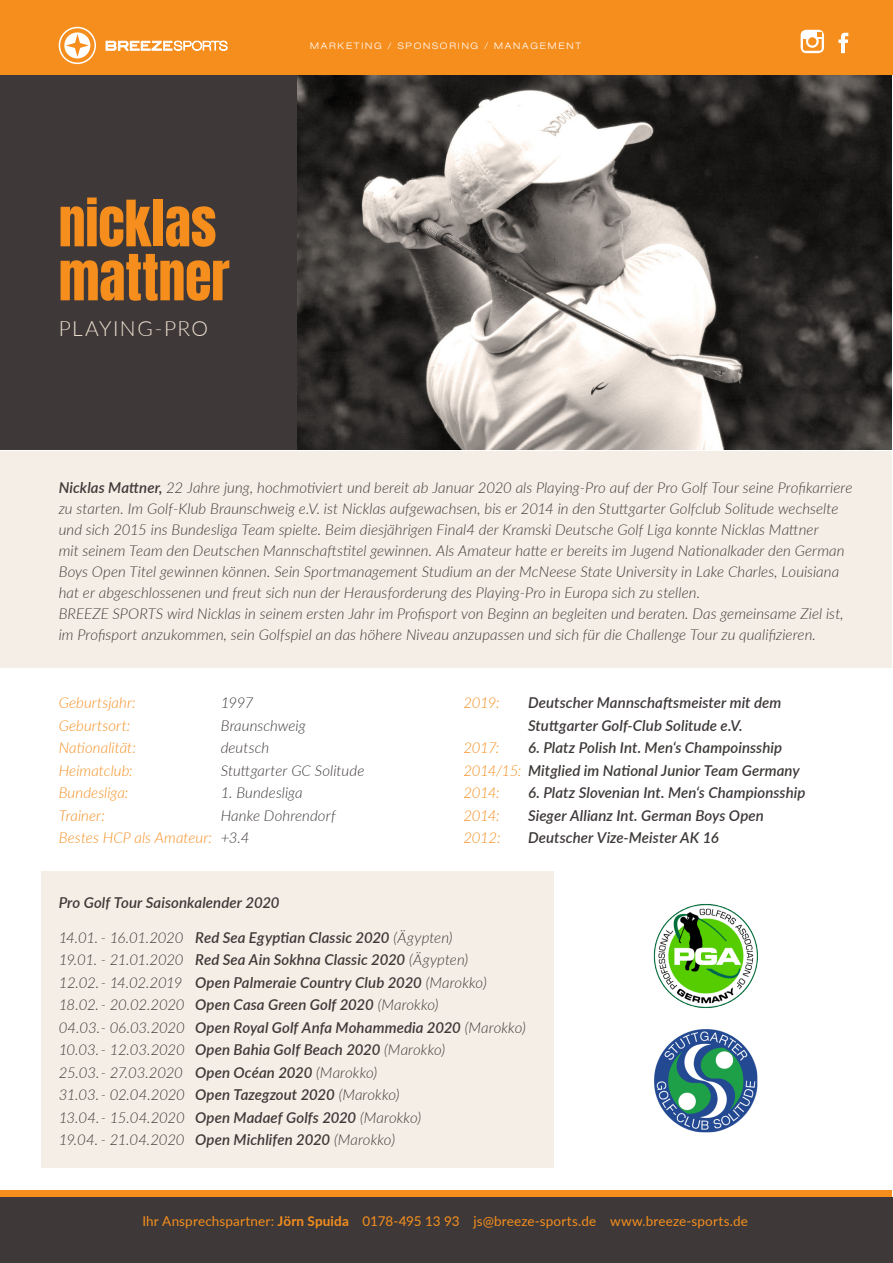
<style>
.page{position:relative;width:893px;height:1263px;background:#fff}
.page>*{position:absolute;margin:0;border:0;box-sizing:border-box;transform-origin:0 0}
.t1{font:54px "Anton";letter-spacing:-.005em;color:#f68e1e}
.t2{font:300 21px "Lato";letter-spacing:.065em;color:#eedfd0}
.t3{font:italic 300 15px/21px "Lato";letter-spacing:.005em;color:#3e3938}
.t4{font:italic 600 15px "Lato";letter-spacing:.005em;color:#3e3938}
.t5{font:italic 300 15px "Lato";letter-spacing:-.015em;color:#3e3938}
.t6{font:italic 300 15px "Lato";letter-spacing:.005em;color:#f68e1e}
.t7{font:13.5px "Lato";letter-spacing:.01em;color:#f68e1e}
.t8{font:300 expanded 9px "Helvetica Neue";letter-spacing:.2em;color:#fff}
.s1{font-weight:600}
.s2{color:#3e3938}
.s3{font-weight:300;color:#f68e1e}
.s4{font-weight:300}
.s5{font-weight:700}
</style>
<div class="page">
<img style="left:296px;top:75px;width:596px;height:375px">
<div style="left:0;top:74px;width:296px;height:376px;background:#3e3938"></div>
<div style="left:0;top:451px;width:892px;height:217px;background:#f5eee6"></div>
<div style="left:0;top:0;width:893px;height:74px;background:#f68e1e"></div>
<svg style="left:106px;top:41px;width:121px;height:10px"></svg>
<svg style="left:59px;top:27px;width:37px;height:37px"></svg>
<svg style="left:838px;top:33px;width:10px;height:20px"></svg>
<div style="left:801px;top:30px;width:23px;height:23px;background:#fff;border-radius:6px"></div>
<svg style="left:803px;top:32px;width:19px;height:19px"></svg>
<div style="left:0;top:1197px;width:893px;height:66px;background:#3e3938"></div>
<div style="left:0;top:1191px;width:892px;height:6px;background:#f68e1e"></div>
<div style="left:41px;top:872px;width:512px;height:296px;background:#f5eee6"></div>
<img style="left:653px;top:904px;width:105px;height:104px">
<img style="left:654px;top:1029px;width:104px;height:104px">
<p class="t1" style="left:59px;top:196px;width:159px">nicklas</p>
<p class="t1" style="left:59px;top:250px;width:173px">mattner</p>
<p class="t2" style="left:59px;top:314px;width:151px">PLAYING-PRO</p>
<p class="t8" style="left:310px;top:40px;width:272px">MARKETING / SPONSORING / MANAGEMENT</p>
<p class="t3" style="left:59px;top:476px;width:795px"><span class="s1">Nicklas Mattner,</span> 22 Jahre jung, hochmotiviert und bereit ab Januar 2020 als Playing-Pro auf der Pro Golf Tour seine Profikarriere zu starten. Im Golf-Klub Braunschweig e.V. ist Nicklas aufgewachsen, bis er 2014 in den Stuttgarter Golfclub Solitude wechselte und sich 2015 ins Bundesliga Team spielte. Beim diesjährigen Final4 der Kramski Deutsche Golf Liga konnte Nicklas Mattner</p>
<p class="t3" style="left:59px;top:539px;width:787px">mit seinem Team den Deutschen Mannschaftstitel gewinnen. Als Amateur hatte er bereits im Jugend Nationalkader den German<br>Boys Open Titel gewinnen können. Sein Sportmanagement Studium an der McNeese State University in Lake Charles, Louisiana hat er abgeschlossenen und freut sich nun der Herausforderung des Playing-Pro in Europa sich zu stellen.</p>
<p class="t3" style="left:59px;top:602px;width:786px">BREEZE SPORTS wird Nicklas in seinem ersten Jahr im Profisport von Beginn an begleiten und beraten. Das gemeinsame Ziel ist, im Profisport anzukommen, sein Golfspiel an das höhere Niveau anzupassen und sich für die Challenge Tour zu qualifizieren.</p>
<p class="t6" style="left:59px;top:692px;width:79px">Geburtsjahr:</p>
<p class="t3" style="left:221px;top:692px;width:34px">1997</p>
<p class="t6" style="left:59px;top:715px;width:73px">Geburtsort:</p>
<p class="t3" style="left:221px;top:714px;width:86px">Braunschweig</p>
<p class="t6" style="left:59px;top:737px;width:79px">Nationalität:</p>
<p class="t3" style="left:221px;top:737px;width:50px">deutsch</p>
<p class="t6" style="left:59px;top:760px;width:76px">Heimatclub:</p>
<p class="t3" style="left:221px;top:759px;width:145px">Stuttgarter GC Solitude</p>
<p class="t6" style="left:59px;top:782px;width:71px">Bundesliga:</p>
<p class="t3" style="left:221px;top:782px;width:83px">1. Bundesliga</p>
<p class="t6" style="left:59px;top:805px;width:48px">Trainer:</p>
<p class="t3" style="left:221px;top:804px;width:117px">Hanke Dohrendorf</p>
<p class="t6" style="left:59px;top:827px;width:192px">Bestes HCP als Amateur: <span class="s2">+3.4</span></p>
<p class="t6" style="left:463px;top:692px;width:38px">2019:</p>
<p class="t4" style="left:528px;top:692px;width:255px">Deutscher Mannschaftsmeister mit dem</p>
<p class="t4" style="left:528px;top:714px;width:216px">Stuttgarter Golf-Club Solitude e.V.</p>
<p class="t6" style="left:463px;top:737px;width:37px">2017:</p>
<p class="t4" style="left:528px;top:737px;width:256px">6. Platz Polish Int. Men‘s Champoinsship</p>
<p class="t4" style="left:463px;top:759px;width:338px"><span class="s3">2014/15:</span> Mitglied im National Junior Team Germany</p>
<p class="t6" style="left:463px;top:782px;width:38px">2014:</p>
<p class="t4" style="left:528px;top:782px;width:279px">6. Platz Slovenian Int. Men‘s Championsship</p>
<p class="t6" style="left:463px;top:805px;width:38px">2014:</p>
<p class="t4" style="left:528px;top:804px;width:237px">Sieger Allianz Int. German Boys Open</p>
<p class="t6" style="left:463px;top:827px;width:39px">2012:</p>
<p class="t4" style="left:528px;top:827px;width:192px">Deutscher Vize-Meister AK 16</p>
<p class="t4" style="left:59px;top:892px;width:222px">Pro Golf Tour Saisonkalender 2020</p>
<p class="t5" style="left:59px;top:927px;width:395px">14.01. - 16.01.2020 <span class="s1">Red Sea Egyptian Classic 2020</span> (Ägypten)</p>
<p class="t5" style="left:59px;top:949px;width:411px">19.01. - 21.01.2020 <span class="s1">Red Sea Ain Sokhna Classic 2020</span> (Ägypten)</p>
<p class="t4" style="left:59px;top:971px;width:429px"><span class="s4">12.02.- 14.02.2019</span> Open Palmeraie Country Club 2020 <span class="s4">(Marokko)</span></p>
<p class="t5" style="left:59px;top:994px;width:381px">18.02.- 20.02.2020 <span class="s1">Open Casa Green Golf 2020</span> (Marokko)</p>
<p class="t4" style="left:59px;top:1016px;width:469px"><span class="s4">04.03.- 06.03.2020</span> Open Royal Golf Anfa Mohammedia 2020 <span class="s4">(Marokko)</span></p>
<p class="t3" style="left:59px;top:1039px;width:388px">10.03.- 12.03.2020 <span class="s1">Open Bahia Golf Beach 2020</span> (Marokko)</p>
<p class="t3" style="left:59px;top:1061px;width:320px">25.03.- 27.03.2020 <span class="s1">Open Océan 2020</span> (Marokko)</p>
<p class="t3" style="left:59px;top:1084px;width:342px">31.03.- 02.04.2020 <span class="s1">Open Tazegzout 2020</span> (Marokko)</p>
<p class="t3" style="left:59px;top:1106px;width:364px">13.04.- 15.04.2020 <span class="s1">Open Madaef Golfs 2020</span> (Marokko)</p>
<p class="t3" style="left:59px;top:1129px;width:338px">19.04. - 21.04.2020 <span class="s1">Open Michlifen 2020</span> (Marokko)</p>
<p class="t7" style="left:142px;top:1212px;width:607px">Ihr Ansprechspartner: <span class="s5">Jörn Spuida</span> 0178-495 13 93 js@breeze-sports.de www.breeze-sports.de</p>
</div>
